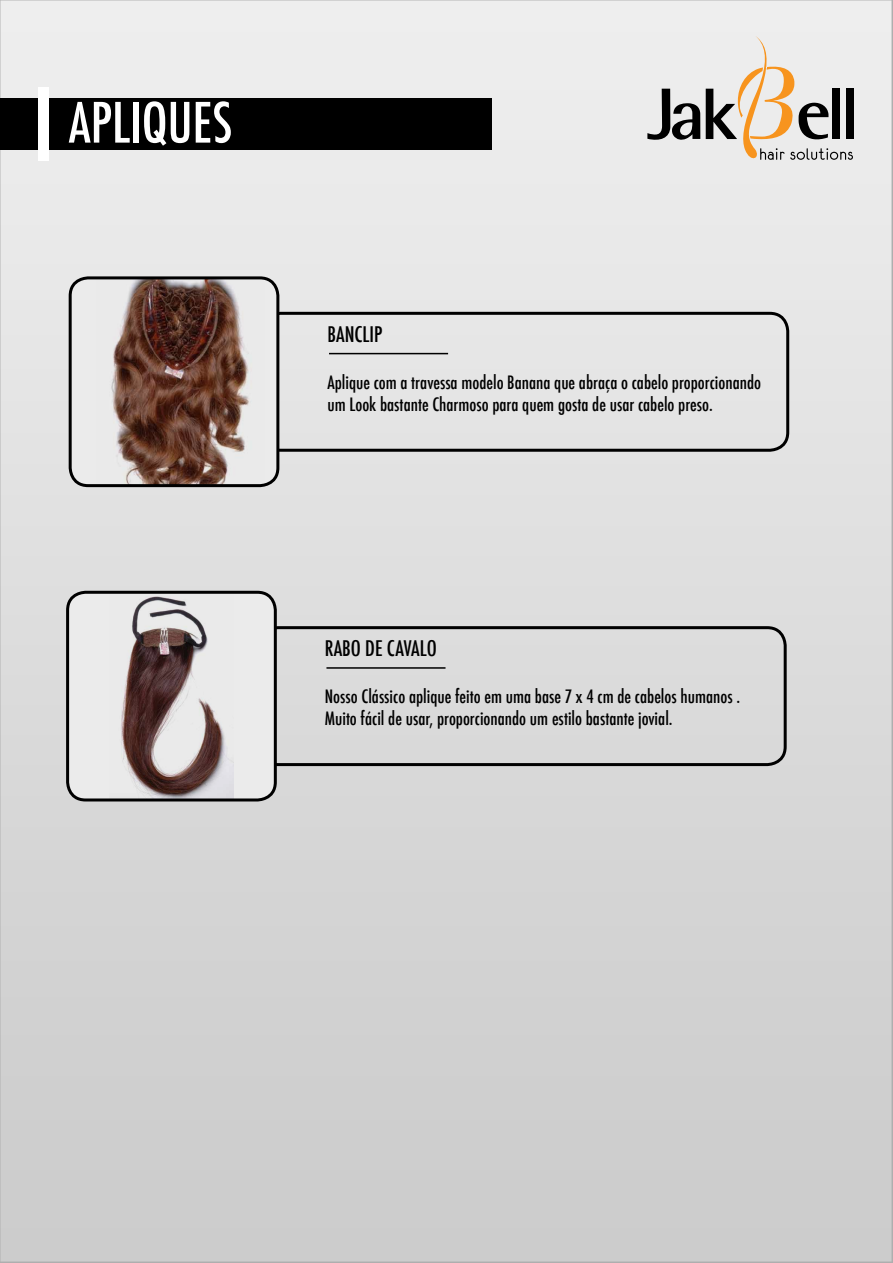
<style>
.page{position:relative;width:893px;height:1263px;background:#fff}
.page>*{position:absolute;margin:0;border:0;box-sizing:border-box;transform-origin:0 0}
.t1{font:500 condensed 54px "Futura";color:#fff}
.t2{font:500 condensed 21px "Futura";color:#000}
.t3{font:500 condensed 18px/21.6px "Futura";color:#000}
</style>
<div class="page">
<img style="left:0;top:0;width:893px;height:1263px">
<div style="left:0;top:98px;width:491px;height:51px;background:#000"></div>
<div style="left:38px;top:87px;width:11px;height:73px;background:#fff"></div>
<div style="left:846px;top:89px;width:8px;height:50px;background:#000"></div>
<svg style="left:647px;top:89px;width:53px;height:53px;background:#949494"></svg>
<svg style="left:706px;top:36px;width:147px;height:128px;background:#d0c8be"></svg>
<div style="left:261px;top:312px;width:528px;height:140px;border:3px solid #000;border-radius:18px"></div>
<div style="left:259px;top:626px;width:528px;height:140px;border:3px solid #000;border-radius:18px"></div>
<div style="left:70px;top:278px;width:208px;height:208px;background:#ebebeb;border-radius:18px"></div>
<img style="left:111px;top:280px;width:138px;height:203px">
<div style="left:69px;top:276px;width:210px;height:211px;border:3px solid #000;border-radius:18px"></div>
<div style="left:68px;top:592px;width:207px;height:208px;background:#ebebeb;border-radius:18px"></div>
<img style="left:121px;top:596px;width:113px;height:201px">
<div style="left:66px;top:591px;width:211px;height:210px;border:3px solid #000;border-radius:18px"></div>
<hr style="left:329px;top:353px;width:119px;height:1px;background:#000">
<hr style="left:326px;top:667px;width:119px;height:2px;background:#000">
<h1 class="t1" style="left:69px;top:88px;width:165px">APLIQUES</h1>
<p class="t2" style="left:327px;top:321px;width:56px">BANCLIP</p>
<p class="t3" style="left:327px;top:371px;width:435px">Aplique com a travessa modelo Banana que abraça o cabelo proporcionando um Look bastante Charmoso para quem gosta de usar cabelo preso.</p>
<p class="t2" style="left:325px;top:635px;width:113px">RABO DE CAVALO</p>
<p class="t3" style="left:325px;top:686px;width:417px">Nosso Clássico aplique feito em uma base 7 x 4 cm de cabelos humanos .<br>Muito fácil de usar, proporcionando um estilo bastante jovial.</p>
</div>
